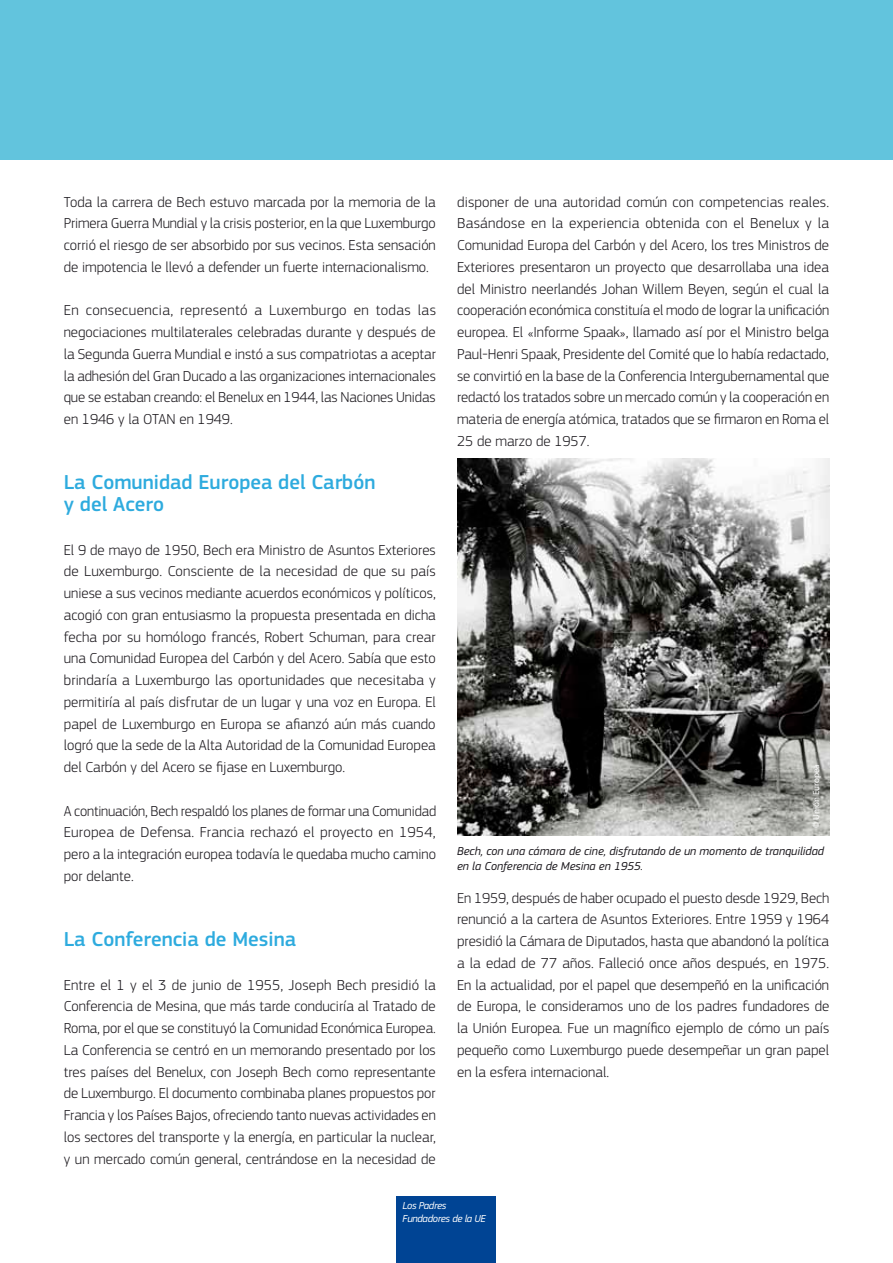
<style>
.page{position:relative;width:893px;height:1263px;background:#fff}
.page>*{position:absolute;margin:0;border:0;box-sizing:border-box;transform-origin:0 0}
.t1{font:500 21px/21.8px "EC Square Sans Pro";color:#2eabde}
.t2{font:300 15px/21.8px "EC Square Sans Pro";color:#1a171c;text-align:justify}
.t3{font:italic 12px/15px "EC Square Sans Pro";color:#1a171c}
.t4{font:italic 10.5px/12.6px "EC Square Sans Pro";letter-spacing:-.03em;color:#fff}
.t5{font:9px "Myriad Pro";color:#fff}
</style>
<div class="page">
<div style="left:0;top:0;width:893px;height:160px;background:#62c4dd"></div>
<img style="left:457px;top:459px;width:372px;height:377px">
<div style="left:397px;top:1196px;width:99px;height:67px;background:#004494"></div>
<p class="t2" style="left:64px;top:191px;width:374px">Toda la carrera de Bech estuvo marcada por la memoria de la Primera Guerra Mundial y la crisis posterior, en la que Luxemburgo corrió el riesgo de ser absorbido por sus vecinos. Esta sensación de impotencia le llevó a defender un fuerte internacionalismo.</p>
<p class="t2" style="left:64px;top:299px;width:374px">En consecuencia, representó a Luxemburgo en todas las negociaciones multilaterales celebradas durante y después de la Segunda Guerra Mundial e instó a sus compatriotas a aceptar la adhesión del Gran Ducado a las organizaciones internacionales que se estaban creando: el Benelux en 1944, las Naciones Unidas en 1946 y la OTAN en 1949.</p>
<h1 class="t1" style="left:64px;top:472px;width:313px">La Comunidad Europea del Carbón y del Acero</h1>
<p class="t2" style="left:64px;top:539px;width:374px">El 9 de mayo de 1950, Bech era Ministro de Asuntos Exteriores de Luxemburgo. Consciente de la necesidad de que su país uniese a sus vecinos mediante acuerdos económicos y políticos, acogió con gran entusiasmo la propuesta presentada en dicha fecha por su homólogo francés, Robert Schuman, para crear una Comunidad Europea del Carbón y del Acero. Sabía que esto brindaría a Luxemburgo las oportunidades que necesitaba y permitiría al país disfrutar de un lugar y una voz en Europa. El papel de Luxemburgo en Europa se afianzó aún más cuando logró que la sede de la Alta Autoridad de la Comunidad Europea del Carbón y del Acero se fijase en Luxemburgo.</p>
<p class="t2" style="left:64px;top:800px;width:374px">A continuación, Bech respaldó los planes de formar una Comunidad Europea de Defensa. Francia rechazó el proyecto en 1954, pero a la integración europea todavía le quedaba mucho camino por delante.</p>
<h1 class="t1" style="left:64px;top:929px;width:234px">La Conferencia de Mesina</h1>
<p class="t2" style="left:64px;top:974px;width:374px">Entre el 1 y el 3 de junio de 1955, Joseph Bech presidió la Conferencia de Mesina, que más tarde conduciría al Tratado de Roma, por el que se constituyó la Comunidad Económica Europea.<br>La Conferencia se centró en un memorando presentado por los tres países del Benelux, con Joseph Bech como representante de Luxemburgo. El documento combinaba planes propuestos por Francia y los Países Bajos, ofreciendo tanto nuevas actividades en los sectores del transporte y la energía, en particular la nuclear, y un mercado común general, centrándose en la necesidad de</p>
<p class="t2" style="left:457px;top:191px;width:374px">disponer de una autoridad común con competencias reales.<br>Basándose en la experiencia obtenida con el Benelux y la Comunidad Europa del Carbón y del Acero, los tres Ministros de Exteriores presentaron un proyecto que desarrollaba una idea del Ministro neerlandés Johan Willem Beyen, según el cual la cooperación económica constituía el modo de lograr la unificación europea. El «Informe Spaak», llamado así por el Ministro belga Paul-Henri Spaak, Presidente del Comité que lo había redactado, se convirtió en la base de la Conferencia Intergubernamental que redactó los tratados sobre un mercado común y la cooperación en materia de energía atómica, tratados que se firmaron en Roma el 25 de marzo de 1957.</p>
<p class="t5" style="left:811px;top:828px;width:65px;rotate:-90deg">© Unión Europea</p>
<p class="t3" style="left:457px;top:843px;width:368px">Bech, con una cámara de cine, disfrutando de un momento de tranquilidad en la Conferencia de Mesina en 1955.</p>
<p class="t2" style="left:457px;top:887px;width:374px">En 1959, después de haber ocupado el puesto desde 1929, Bech renunció a la cartera de Asuntos Exteriores. Entre 1959 y 1964 presidió la Cámara de Diputados, hasta que abandonó la política a la edad de 77 años. Falleció once años después, en 1975.<br>En la actualidad, por el papel que desempeñó en la unificación de Europa, le consideramos uno de los padres fundadores de la Unión Europea. Fue un magnífico ejemplo de cómo un país pequeño como Luxemburgo puede desempeñar un gran papel en la esfera internacional.</p>
<p class="t4" style="left:402px;top:1199px;width:85px">Los Padres<br>Fundadores de la UE</p>
</div>
